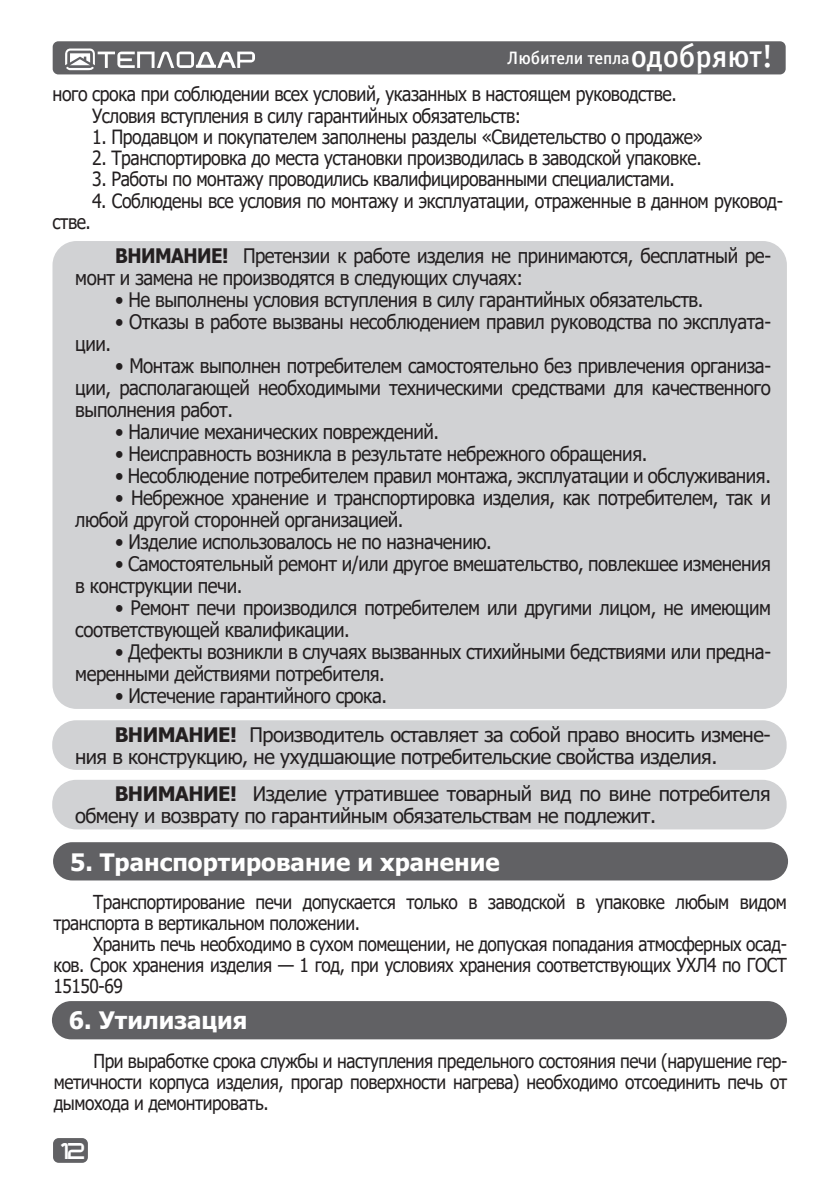
<style>
.page{position:relative;width:840px;height:1191px;background:#fff}
.page>*{position:absolute;margin:0;border:0;box-sizing:border-box;transform-origin:0 0}
.t1{font:700 24px "Tahoma";color:#fff}
.t2{font:20px/22px "Tahoma";letter-spacing:-.025em;color:#231f20;scale:.93 1}
.t3{font:20px/22px "Tahoma";letter-spacing:-.025em;color:#231f20}
.t4{font:19.6px "Tahoma";letter-spacing:-.025em;color:#231f20;scale:.9 1}
.t5{font:19.2px/21px "Tahoma";letter-spacing:-.025em;color:#231f20;text-align:justify;scale:.9 1}
.t6{font:18px "Officina Sans Medium C";letter-spacing:-.005em;color:#fff}
.t7{font:16px "teplodar";color:#fff}
.s1{font-size:32px}
.s2{font-weight:700}
</style>
<div class="page">
<div style="left:53px;top:1138px;width:35px;height:24px;background:#616164;border-radius:6px"></div>
<div style="left:53px;top:41px;width:732px;height:33px;background:#616164;border-radius:6px"></div>
<svg style="left:65px;top:48px;width:190px;height:22px"></svg>
<div style="left:53px;top:842px;width:734px;height:38px;background:#616164;border-radius:19px"></div>
<div style="left:52px;top:241px;width:734px;height:468px;background:#d1d2d4;border-radius:24px"></div>
<div style="left:52px;top:720px;width:734px;height:50px;background:#d1d2d4;border-radius:24px"></div>
<div style="left:52px;top:780px;width:734px;height:49px;background:#d1d2d4;border-radius:24px"></div>
<div style="left:52px;top:1001px;width:734px;height:38px;background:#616164;border-radius:19px"></div>
<p class="t6" style="left:507px;top:48px;width:267px">Любители тепла<span class="s1">одобряют!</span></p>
<p class="t4" style="left:52px;top:81px;width:694px">ного срока при соблюдении всех условий, указанных в настоящем руководстве.</p>
<p class="t4" style="left:92px;top:102px;width:478px">Условия вступления в силу гарантийных обязательств:</p>
<p class="t4" style="left:92px;top:124px;width:679px">1. Продавцом и покупателем заполнены разделы «Свидетельство о продаже»</p>
<p class="t4" style="left:92px;top:145px;width:678px">2. Транспортировка до места установки производилась в заводской упаковке.</p>
<p class="t4" style="left:92px;top:166px;width:648px">3. Работы по монтажу проводились квалифицированными специалистами.</p>
<p class="t4" style="left:92px;top:187px;width:768px">4. Соблюдены все условия по монтажу и эксплуатации, отраженные в данном руковод-</p>
<p class="t4" style="left:52px;top:208px;width:44px">стве.</p>
<p class="t2" style="left:75px;top:245px;width:749px;text-indent:40px"><span class="s2">ВНИМАНИЕ!</span> Претензии к работе изделия не принимаются, бесплатный ре&shy;монт и замена не производятся в следующих случаях:</p>
<p class="t2" style="left:115px;top:289px;width:634px">• Не выполнены условия вступления в силу гарантийных обязательств.</p>
<p class="t2" style="left:115px;top:311px;width:706px">• Отказы в работе вызваны несоблюдением правил руководства по эксплуата-</p>
<p class="t2" style="left:75px;top:333px;width:40px">ции.</p>
<p class="t2" style="left:75px;top:355px;width:749px;text-align:justify;text-indent:40px">• Монтаж выполнен потребителем самостоятельно без привлечения организа&shy;ции, располагающей необходимыми техническими средствами для качественного выполнения работ.</p>
<p class="t2" style="left:115px;top:421px;width:350px">• Наличие механических повреждений.</p>
<p class="t2" style="left:115px;top:443px;width:573px">• Неисправность возникла в результате небрежного обращения.</p>
<p class="t2" style="left:115px;top:465px;width:706px">• Несоблюдение потребителем правил монтажа, эксплуатации и обслуживания.</p>
<p class="t2" style="left:75px;top:487px;width:749px;text-indent:40px">• Небрежное хранение и транспортировка изделия, как потребителем, так и любой другой сторонней организацией.</p>
<p class="t2" style="left:115px;top:531px;width:406px">• Изделие использовалось не по назначению.</p>
<p class="t2" style="left:75px;top:553px;width:749px;text-indent:40px">• Самостоятельный ремонт и/или другое вмешательство, повлекшее изменения в конструкции печи.</p>
<p class="t2" style="left:75px;top:597px;width:749px;text-indent:40px">• Ремонт печи производился потребителем или другими лицом, не имеющим соответствующей квалификации.</p>
<p class="t2" style="left:75px;top:641px;width:749px;text-indent:40px">• Дефекты возникли в случаях вызванных стихийными бедствиями или предна&shy;меренными действиями потребителя.</p>
<p class="t2" style="left:115px;top:685px;width:294px">• Истечение гарантийного срока.</p>
<p class="t3" style="left:75px;top:724px;width:697px;text-indent:40px"><span class="s2">ВНИМАНИЕ!</span> Производитель оставляет за собой право вносить измене&shy;ния в конструкцию, не ухудшающие потребительские свойства изделия.</p>
<p class="t3" style="left:75px;top:784px;width:696px;text-indent:40px"><span class="s2">ВНИМАНИЕ!</span> Изделие утратившее товарный вид по вине потребителя обмену и возврату по гарантийным обязательствам не подлежит.</p>
<p class="t1" style="left:70px;top:845px;width:431px">5. Транспортирование и хранение</p>
<p class="t5" style="left:53px;top:892px;width:816px;text-indent:40px">Транспортирование печи допускается только в заводской в упаковке любым видом транспорта в вертикальном положении.</p>
<p class="t5" style="left:53px;top:934px;width:816px;text-indent:40px">Хранить печь необходимо в сухом помещении, не допуская попадания атмосферных осад&shy;ков. Срок хранения изделия — 1 год, при условиях хранения соответствующих УХЛ4 по ГОСТ 15150-69</p>
<p class="t1" style="left:69px;top:1003px;width:180px">6. Утилизация</p>
<p class="t5" style="left:54px;top:1051px;width:816px;text-indent:40px">При выработке срока службы и наступления предельного состояния печи (нарушение гер&shy;метичности корпуса изделия, прогар поверхности нагрева) необходимо отсоединить печь от дымохода и демонтировать.</p>
<p class="t7" style="left:57px;top:1144px;width:29px">12</p>
</div>
